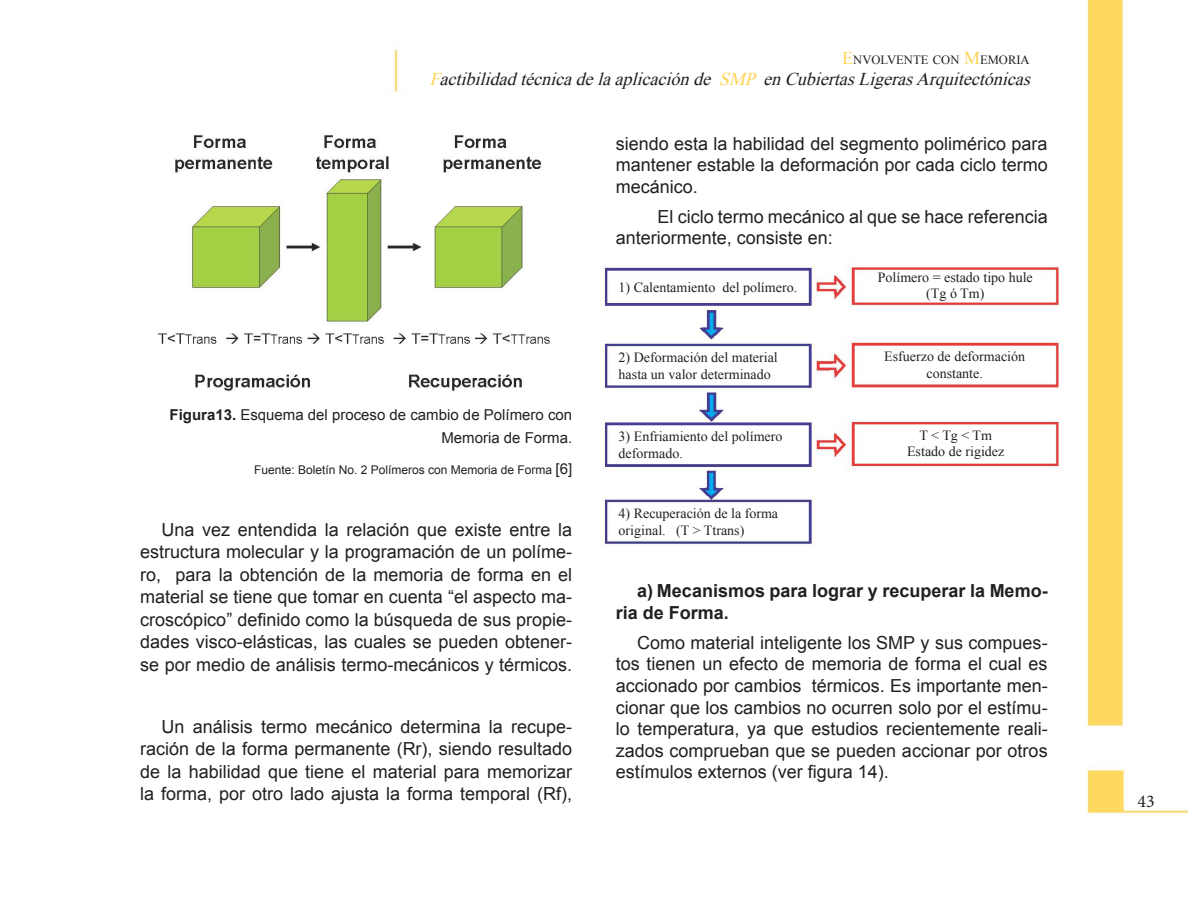
<style>
.page{position:relative;width:1188px;height:918px;background:#fff}
.page>*{position:absolute;margin:0;border:0;box-sizing:border-box;transform-origin:0 0}
.t1{font:18px/21.6px "Arial";color:#231f20;text-align:justify}
.t2{font:italic 18px "Times New Roman";color:#231f20}
.t3{font:700 18px/21.6px "Arial";color:#231f20}
.t4{font:18px "Minion Pro";color:#231f20}
.t5{font:15px/22.5px "Arial";color:#231f20;text-align:right}
.t6{font:13.95px/16.8px "Times New Roman";color:#231f20}
.t7{font:12.6px "Times New Roman";color:#231f20}
.t8{font:12px "Arial";color:#231f20}
.s1{font-size:18px;color:#fed356}
.s2{color:#fed356}
.s3{font-weight:700}
.s4{font-size:15px}
</style>
<div class="page">
<img style="left:158px;top:0;width:1030px;height:816px">
<img style="left:187px;top:202px;width:94px;height:90px">
<img style="left:322px;top:178px;width:63px;height:147px">
<img style="left:430px;top:202px;width:94px;height:90px">
<img style="left:1087px;top:2px;width:37px;height:723px">
<p class="t7" style="left:842px;top:51px;width:189px"><span class="s1">E</span>NVOLVENTE CON <span class="s1">M</span>EMORIA</p>
<p class="t2" style="left:430px;top:67px;width:608px"><span class="s2">F</span>actibilidadtécnicadelaaplicaciónde <span class="s2">SMP</span> enCubiertasLigerasArquitectónicas</p>
<p class="t1" style="left:616px;top:133px;width:433px">siendo esta la habilidad del segmento polimérico para mantener estable la deformación por cada ciclo termo mecánico.</p>
<p class="t1" style="left:616px;top:206px;width:433px;text-indent:42px">El ciclo termo mecánico al que se hace referencia anteriormente, consiste en:</p>
<p class="t5" style="left:170px;top:404px;width:404px"><span class="s3">Figura13.</span> Esquema del proceso de cambio de Polímero con<br>Memoria de Forma.</p>
<p class="t8" style="left:254px;top:462px;width:320px">Fuente: Boletín No. 2 Polímeros con Memoria de Forma <span class="s4">[6]</span></p>
<p class="t1" style="left:140px;top:518px;width:433px;line-height:22.5px;text-indent:21px">Una vez entendida la relación que existe entre la estructura molecular y la programación de un políme&shy;ro, para la obtención de la memoria de forma en el material se tiene que tomar en cuenta “el aspecto ma&shy;croscópico” definido como la búsqueda de sus propie&shy;dades visco-elásticas, las cuales se pueden obtener&shy;se por medio de análisis termo-mecánicos y térmicos.</p>
<p class="t1" style="left:140px;top:715px;width:433px;line-height:22.5px;text-indent:21px">Un análisis termo mecánico determina la recupe&shy;ración de la forma permanente (Rr), siendo resultado de la habilidad que tiene el material para memorizar la forma, por otro lado ajusta la forma temporal (Rf),</p>
<p class="t6" style="left:619px;top:279px;width:180px">1) Calentamiento del polímero.</p>
<p class="t6" style="left:619px;top:349px;width:161px">2) Deformación del material hasta un valor determinado</p>
<p class="t6" style="left:619px;top:428px;width:165px">3) Enfriamiento del polímero deformado.</p>
<p class="t6" style="left:619px;top:505px;width:161px">4) Recuperación de la forma original. (T &gt; Ttrans)</p>
<p class="t6" style="left:878px;top:268px;width:157px;text-align:center">Polímero = estado tipo hule (Tg ó Tm)</p>
<p class="t6" style="left:884px;top:348px;width:142px;text-align:center">Esfuerzo de deformación constante.</p>
<p class="t6" style="left:907px;top:426px;width:99px;text-align:center">T &lt; Tg &lt; Tm<br>Estado de rigidez</p>
<p class="t3" style="left:616px;top:580px;width:433px;text-indent:21px">a) Mecanismos para lograr y recuperar la Memo&shy;ria de Forma.</p>
<p class="t1" style="left:616px;top:632px;width:433px;text-indent:21px">Como material inteligente los SMP y sus compues&shy;tos tienen un efecto de memoria de forma el cual es accionado por cambios térmicos. Es importante men&shy;cionar que los cambios no ocurren solo por el estímu&shy;lo temperatura, ya que estudios recientemente reali&shy;zados comprueban que se pueden accionar por otros estímulos externos (ver figura 14).</p>
<p class="t4" style="left:1137px;top:789px;width:19px">43</p>
</div>
